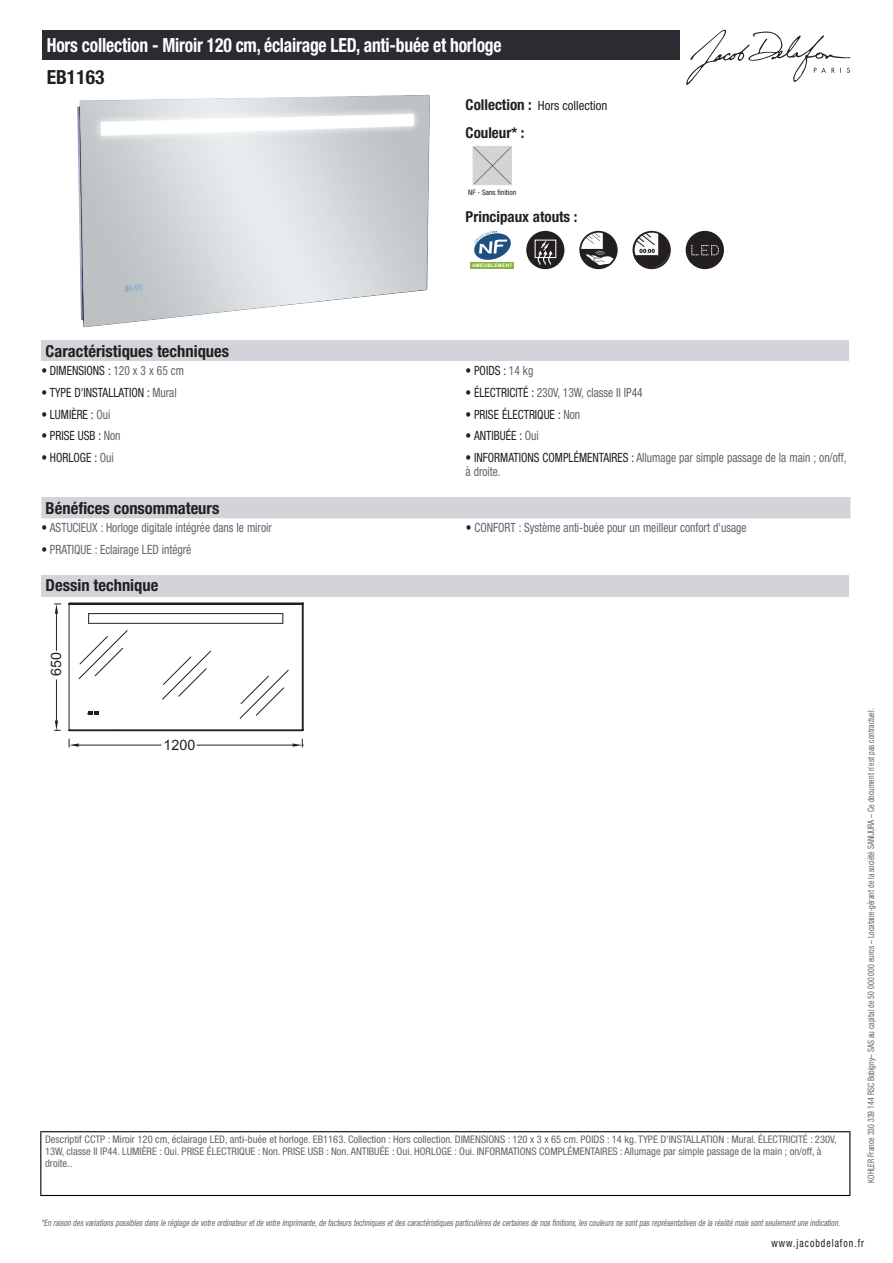
<style>
.page{position:relative;width:893px;height:1263px;background:#fff}
.page>*{position:absolute;margin:0;border:0;box-sizing:border-box;transform-origin:0 0}
.t1{font:700 condensed 19.5px "Helvetica Neue LT Std";letter-spacing:-.01em;color:#fff;scale:.9 1}
.t2{font:700 condensed 19.5px "Helvetica Neue LT Std";color:#231f20}
.t3{font:700 condensed 16.5px "Helvetica Neue LT Std";color:#231f20}
.t4{font:700 condensed 15px "Helvetica Neue LT Std";color:#231f20}
.t5{font:14.25px "Arial";color:#231f20}
.t6{font:condensed 12.75px/13.5px "Helvetica Neue LT Std";color:#626568;scale:.9 1}
.t7{font:condensed 12.75px "Helvetica Neue LT Std";color:#231f20;scale:.9 1}
.t8{font:condensed 12.75px "Helvetica Neue LT Std";color:#231f20}
.t9{font:condensed 11.25px "Helvetica Neue LT Std";letter-spacing:.1em;color:#231f20;scale:.87 1}
.t10{font:condensed 10.5px/12px "Helvetica Neue LT Std";color:#626568}
.t11{font:italic condensed 9px "Helvetica Neue LT Std";color:#626568;scale:.87 1}
.t12{font:condensed 9px "Helvetica Neue LT Std";color:#626568;scale:.87 1}
.t13{font:condensed 7.5px "Helvetica Neue LT Std";color:#231f20}
.t14{font:700 4.65px "Arial";letter-spacing:.075em;color:#fff}
.s1{font-weight:700;font-size:15px}
.s2{color:#626568}
.s3{color:#231f20}
</style>
<div class="page">
<svg style="left:686px;top:30px;width:164px;height:55px"></svg>
<img style="left:77px;top:95px;width:353px;height:232px">
<img style="left:475px;top:148px;width:35px;height:35px">
<div style="left:473px;top:146px;width:39px;height:39px;border:1px solid #d3d4da"></div>
<div style="left:470px;top:262px;width:44px;height:7px;background:#87b73f"></div>
<svg style="left:474px;top:231px;width:37px;height:29px"></svg>
<svg style="left:526px;top:231px;width:38px;height:38px"></svg>
<div style="left:535px;top:240px;width:21px;height:18px;border:1px solid #fff"></div>
<svg style="left:579px;top:231px;width:39px;height:38px"></svg>
<svg style="left:632px;top:231px;width:39px;height:38px"></svg>
<svg style="left:635px;top:232px;width:34px;height:35px"></svg>
<svg style="left:686px;top:231px;width:38px;height:38px"></svg>
<div style="left:41px;top:340px;width:808px;height:21px;background:#d3d4da"></div>
<div style="left:41px;top:497px;width:809px;height:21px;background:#d3d4da"></div>
<div style="left:41px;top:575px;width:808px;height:21px;background:#d3d4da"></div>
<hr style="left:69px;top:603px;width:233px;height:2px;background:#231f20">
<hr style="left:69px;top:729px;width:233px;height:2px;background:#231f20">
<hr style="left:70px;top:602px;width:233px;height:2px;background:#231f20">
<hr style="left:56px;top:614px;width:1px;height:36px;background:#231f20">
<hr style="left:56px;top:680px;width:1px;height:40px;background:#231f20">
<svg style="left:55px;top:604px;width:6px;height:10px"></svg>
<svg style="left:55px;top:720px;width:5px;height:11px"></svg>
<hr style="left:79px;top:745px;width:82px;height:1px;background:#231f20">
<hr style="left:197px;top:745px;width:96px;height:1px;background:#231f20">
<svg style="left:69px;top:739px;width:10px;height:8px"></svg>
<svg style="left:293px;top:739px;width:10px;height:8px"></svg>
<hr style="left:89px;top:613px;width:194px;height:1px;background:#231f20">
<hr style="left:89px;top:623px;width:194px;height:1px;background:#231f20">
<svg style="left:88px;top:711px;width:11px;height:4px"></svg>
<hr style="left:69px;top:604px;width:1px;height:126px;background:#231f20">
<svg style="left:78px;top:630px;width:50px;height:50px"></svg>
<svg style="left:300px;top:602px;width:4px;height:130px"></svg>
<hr style="left:302px;top:604px;width:1px;height:126px;background:#231f20">
<hr style="left:303px;top:603px;width:1px;height:127px;background:#231f20">
<svg style="left:162px;top:650px;width:127px;height:69px"></svg>
<div style="left:43px;top:30px;width:637px;height:30px;background:#2a2c32"></div>
<hr style="left:40px;top:1131px;width:810px;height:1px;background:#040503">
<hr style="left:40px;top:1132px;width:1px;height:63px;background:#040503">
<hr style="left:849px;top:1132px;width:1px;height:63px;background:#040503">
<hr style="left:40px;top:1195px;width:810px;height:1px;background:#040503">
<h1 class="t1" style="left:47px;top:33px;width:507px">Hors collection - Miroir 120 cm, éclairage LED, anti-buée et horloge</h1>
<h1 class="t2" style="left:47px;top:65px;width:59px">EB1163</h1>
<p class="t8" style="left:466px;top:98px;width:143px"><span class="s1">Collection :</span> Hors collection</p>
<h3 class="t4" style="left:466px;top:123px;width:60px">Couleur* :</h3>
<p class="t13" style="left:468px;top:188px;width:49px">NF - Sans finition</p>
<h3 class="t4" style="left:466px;top:208px;width:113px">Principaux atouts :</h3>
<p class="t14" style="left:472px;top:263px;width:42px">AMEUBLEMENT</p>
<h2 class="t3" style="left:46px;top:341px;width:185px">Caractéristiques techniques</h2>
<p class="t7" style="left:41px;top:363px;width:160px">• DIMENSIONS : <span class="s2">120 x 3 x 65 cm</span></p>
<p class="t7" style="left:466px;top:363px;width:77px">• POIDS : <span class="s2">14 kg</span></p>
<p class="t7" style="left:41px;top:385px;width:152px">• TYPE D'INSTALLATION : <span class="s2">Mural</span></p>
<p class="t6" style="left:466px;top:385px;width:198px"><span class="s3">• ÉLECTRICITÉ :</span> 230V, 13W, classe II IP44</p>
<p class="t7" style="left:41px;top:407px;width:78px">• LUMIÈRE : <span class="s2">Oui</span></p>
<p class="t7" style="left:466px;top:407px;width:129px">• PRISE ÉLECTRIQUE : <span class="s2">Non</span></p>
<p class="t7" style="left:41px;top:428px;width:90px">• PRISE USB : <span class="s2">Non</span></p>
<p class="t7" style="left:466px;top:428px;width:83px">• ANTIBUÉE : <span class="s2">Oui</span></p>
<p class="t7" style="left:41px;top:450px;width:82px">• HORLOGE : <span class="s2">Oui</span></p>
<p class="t6" style="left:466px;top:451px;width:425px"><span class="s3">• INFORMATIONS COMPLÉMENTAIRES :</span> Allumage par simple passage de la main ; on/off, à droite.</p>
<h2 class="t3" style="left:46px;top:498px;width:175px">Bénéfices consommateurs</h2>
<p class="t6" style="left:41px;top:520px;width:258px"><span class="s3">•</span> ASTUCIEUX : Horloge digitale intégrée dans le miroir</p>
<p class="t6" style="left:466px;top:520px;width:313px"><span class="s3">•</span> CONFORT : Système anti-buée pour un meilleur confort d'usage</p>
<p class="t6" style="left:41px;top:542px;width:168px"><span class="s3">•</span> PRATIQUE : Eclairage LED intégré</p>
<h2 class="t3" style="left:46px;top:575px;width:114px">Dessin technique</h2>
<h3 class="t5" style="left:47px;top:676px;width:25px;rotate:-90deg">650</h3>
<h3 class="t5" style="left:164px;top:735px;width:33px">1200</h3>
<p class="t10" style="left:45px;top:1134px;width:793px">Descriptif CCTP : Miroir 120 cm, éclairage LED, anti-buée et horloge. EB1163. Collection : Hors collection. DIMENSIONS : 120 x 3 x 65 cm. POIDS : 14 kg. TYPE D'INSTALLATION : Mural. ÉLECTRICITÉ : 230V,<br>13W, classe II IP44. LUMIÈRE : Oui. PRISE ÉLECTRIQUE : Non. PRISE USB : Non. ANTIBUÉE : Oui. HORLOGE : Oui. INFORMATIONS COMPLÉMENTAIRES : Allumage par simple passage de la main ; on/off, à droite..</p>
<p class="t12" style="left:866px;top:1183px;width:547px;rotate:-90deg">KOHLER France 330 339 144 RSC Bobigny– SAS au capital de 50 000 000 euros – Locataire-gérant de la société SANIJURA – Ce document n’est pas contractuel.</p>
<p class="t11" style="left:41px;top:1217px;width:922px">*En raison desvariationspossiblesdansle réglage de votre ordinateuretde votre imprimante,de facteurstechniquesetdescaractéristiquesparticulièresde certainesde nosfinitions,lescouleursne sontpasreprésentativesde la réalité maissontseulementune indication.</p>
<p class="t9" style="left:772px;top:1237px;width:108px">www.jacobdelafon.fr</p>
</div>
